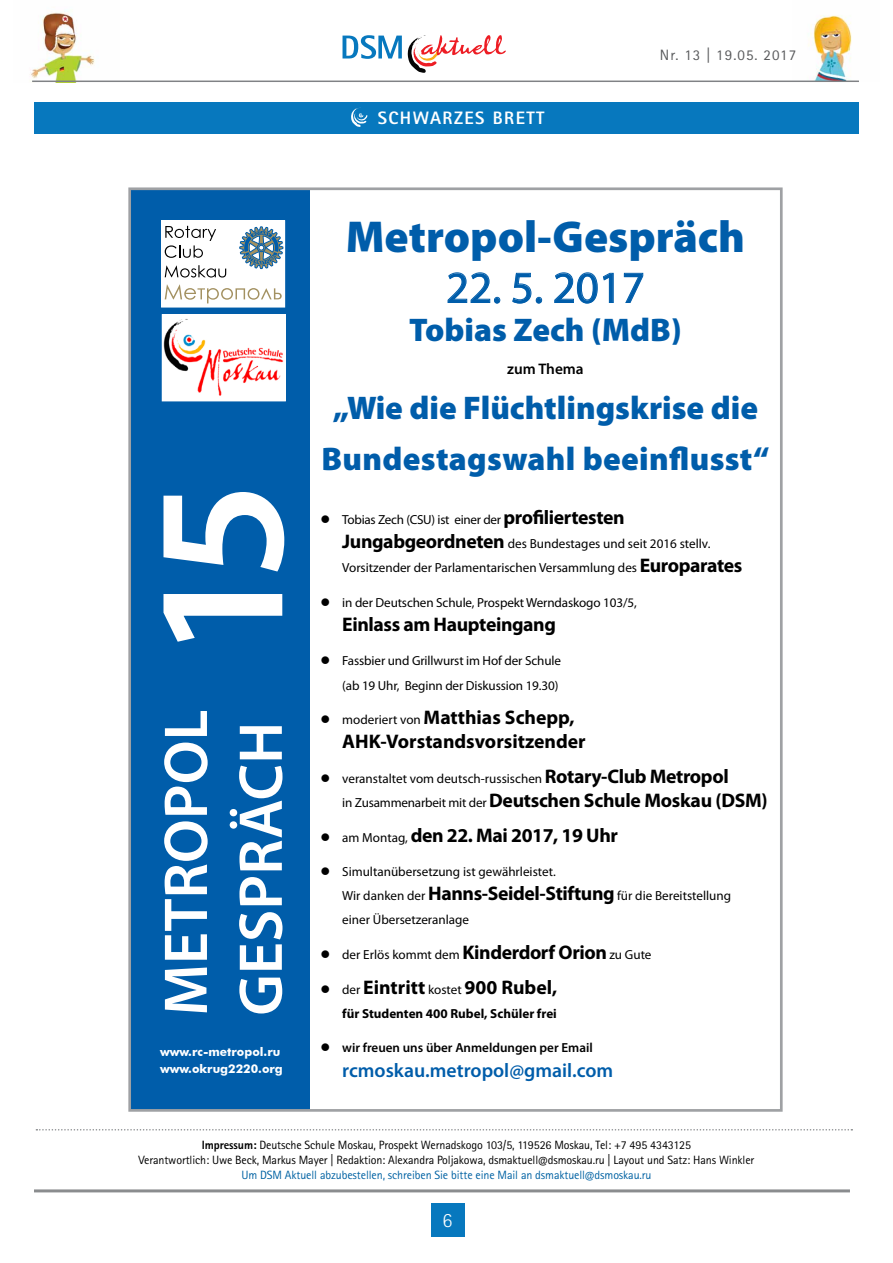
<style>
.page{position:relative;width:893px;height:1263px;background:#fff}
.page>*{position:absolute;margin:0;border:0;box-sizing:border-box;transform-origin:0 0}
.t1{font:600 182.85px "Myriad Pro";color:#fff}
.t2{font:600 62.4px/74.8px "Myriad Pro";color:#fff}
.t3{font:900 44.85px "Myriad Pro";color:#005daa}
.t4{font:44.85px "Myriad Pro";color:#005daa}
.t5{font:900 32.85px/50.4px "Myriad Pro";color:#005daa;text-align:center}
.t6{font:300 20.25px "Rotis Sans Serif W1 G";color:#fff}
.t7{font:700 19.65px/24.2px "Myriad Pro";letter-spacing:-.015em;color:#000}
.t8{font:600 19.65px "Myriad Pro";color:#005daa}
.t9{font:800 18px "Rotis Sans Serif W1 G";letter-spacing:.08em;color:#fff}
.t10{font:600 15.3px "Myriad Pro";color:#000}
.t11{font:15px "Rotis Sans Serif W1 G";letter-spacing:.07em;color:#58595b}
.t12{font:13.2px/24.2px "Myriad Pro";color:#000}
.t13{font:600 13.2px "Myriad Pro";color:#000}
.t14{font:700 13.2px "Myriad Pro";color:#000}
.t15{font:12px/15px "Rotis Sans Serif W1 G";letter-spacing:-.01em;color:#000;text-align:center}
.t16{font:12px "Rotis Sans Serif W1 G";letter-spacing:-.01em;color:#0062a3}
.t17{font:700 12px/17.5px "Futura BT";color:#fff}
.s1{font-weight:700;font-size:19.65px}
.s2{font-weight:400;font-size:13.2px}
.s3{font-weight:800}
</style>
<div class="page">
<div style="left:431px;top:1203px;width:34px;height:33px;background:#0778be"></div>
<svg style="left:343px;top:35px;width:59px;height:24px"></svg>
<svg style="left:408px;top:35px;width:98px;height:38px"></svg>
<img style="left:31px;top:12px;width:88px;height:69px">
<img style="left:792px;top:15px;width:67px;height:66px">
<hr style="left:32px;top:81px;width:827px;height:1px;background:#808285">
<hr style="left:34px;top:1189px;width:816px;height:3px;background:#8a8c8e">
<svg style="left:36px;top:1129px;width:816px;height:1px"></svg>
<div style="left:130px;top:189px;width:180px;height:921px;background:#005daa"></div>
<svg style="left:447px;top:272px;width:53px;height:31px"></svg>
<svg style="left:512px;top:273px;width:30px;height:31px"></svg>
<svg style="left:554px;top:272px;width:60px;height:32px"></svg>
<svg style="left:624px;top:273px;width:19px;height:30px"></svg>
<div style="left:162px;top:221px;width:123px;height:86px;background:#fff"></div>
<svg style="left:165px;top:226px;width:51px;height:32px"></svg>
<svg style="left:165px;top:265px;width:61px;height:12px"></svg>
<svg style="left:165px;top:284px;width:117px;height:19px"></svg>
<svg style="left:239px;top:226px;width:44px;height:43px"></svg>
<div style="left:161px;top:220px;width:124px;height:88px;border:1px solid #fff"></div>
<img style="left:164px;top:316px;width:120px;height:83px">
<div style="left:162px;top:314px;width:124px;height:87px;border:1px solid #fff"></div>
<div style="left:128px;top:187px;width:655px;height:925px;border:3px solid #9fa1a4"></div>
<div style="left:34px;top:102px;width:825px;height:31px;background:#0778be"></div>
<svg style="left:351px;top:107px;width:16px;height:20px"></svg>
<h3 class="t9" style="left:378px;top:106px;width:159px">SCHWARZES BRETT</h3>
<p class="t11" style="left:660px;top:46px;width:138px">Nr. 13 | 19.05. 2017</p>
<h1 class="t1" style="left:105px;top:659px;width:179px;rotate:-90deg">15</h1>
<h2 class="t2" style="left:147px;top:1016px;width:308px;rotate:-90deg">METROPOL<br>GESPRÄCH</h2>
<p class="t17" style="left:160px;top:1043px;width:124px">www.rc-metropol.ru www.okrug2220.org</p>
<h3 class="t3" style="left:346px;top:207px;width:401px">Metropol-Gespräch</h3>
<h3 class="t4" style="left:446px;top:260px;width:200px">22. 5. 2017</h3>
<h3 class="t5" style="left:409px;top:304px;width:274px">Tobias Zech (MdB)</h3>
<p class="t10" style="left:507px;top:359px;width:78px">zum Thema</p>
<h3 class="t5" style="left:321px;top:382px;width:449px">„Wie die Flüchtlingskrise die<br>Bundestagswahl beeinflusst“</h3>
<p class="t12" style="left:342px;top:507px;width:402px;text-indent:-22px">● Tobias Zech (CSU) ist einer der <span class="s1">profiliertesten<br>Jungabgeordneten</span> des Bundestages und seit 2016 stellv.<br>Vorsitzender der Parlamentarischen Versammlung des <span class="s1">Europarates</span></p>
<p class="t12" style="left:320px;top:590px;width:318px">● in der Deutschen Schule, Prospekt Werndaskogo 103/5,</p>
<h3 class="t7" style="left:342px;top:611px;width:215px">Einlass am Haupteingang</h3>
<p class="t12" style="left:320px;top:649px;width:242px;text-align:right">● Fassbier und Grillwurst im Hof der Schule (ab 19 Uhr, Beginn der Diskussion 19.30)</p>
<h3 class="t7" style="left:342px;top:705px;width:245px;text-indent:-22px">● <span class="s2">moderiert von</span> Matthias Schepp,<br>AHK-Vorstandsvorsitzender</h3>
<p class="t12" style="left:320px;top:766px;width:410px">● veranstaltet vom deutsch-russischen <span class="s1">Rotary-Club Metropol</span></p>
<h3 class="t7" style="left:342px;top:788px;width:427px"><span class="s2">in Zusammenarbeit mit der</span> Deutschen Schule Moskau (DSM)</h3>
<h3 class="t7" style="left:320px;top:822px;width:299px">● <span class="s2">am Montag,</span> den 22. Mai 2017, 19 Uhr</h3>
<p class="t12" style="left:342px;top:859px;width:390px;text-indent:-22px">● Simultanübersetzung ist gewährleistet.<br>Wir danken der <span class="s1">Hanns-Seidel-Stiftung</span> für die Bereitstellung einer Übersetzeranlage</p>
<p class="t12" style="left:320px;top:942px;width:333px">● der Erlös kommt dem <span class="s1">Kinderdorf Orion</span> zu Gute</p>
<h3 class="t7" style="left:320px;top:974px;width:238px">● <span class="s2">der</span> Eintritt <span class="s2">kostet</span> 900 Rubel,</h3>
<p class="t14" style="left:342px;top:1005px;width:216px">für Studenten 400 Rubel, Schüler frei</p>
<p class="t13" style="left:320px;top:1039px;width:274px">● wir freuen uns über Anmeldungen per Email</p>
<h3 class="t8" style="left:342px;top:1057px;width:272px">rcmoskau.metropol@gmail.com</h3>
<p class="t15" style="left:139px;top:1137px;width:617px"><span class="s3">IMPRESSUM:</span> Deutsche Schule Moskau, Prospekt Wernadskogo 103/5, 119526 Moskau, Tel: +7 495 4343125<br>Verantwortlich: Uwe Beck, Markus Mayer | Redaktion: Alexandra Poljakowa, dsmaktuell@dsmoskau.ru | Layout und Satz: Hans Winkler</p>
<p class="t16" style="left:241px;top:1168px;width:412px">Um DSM Aktuell abzubestellen, schreiben Sie bitte eine Mail an dsmaktuell@dsmoskau.ru</p>
<h3 class="t6" style="left:443px;top:1208px;width:11px">6</h3>
</div>
